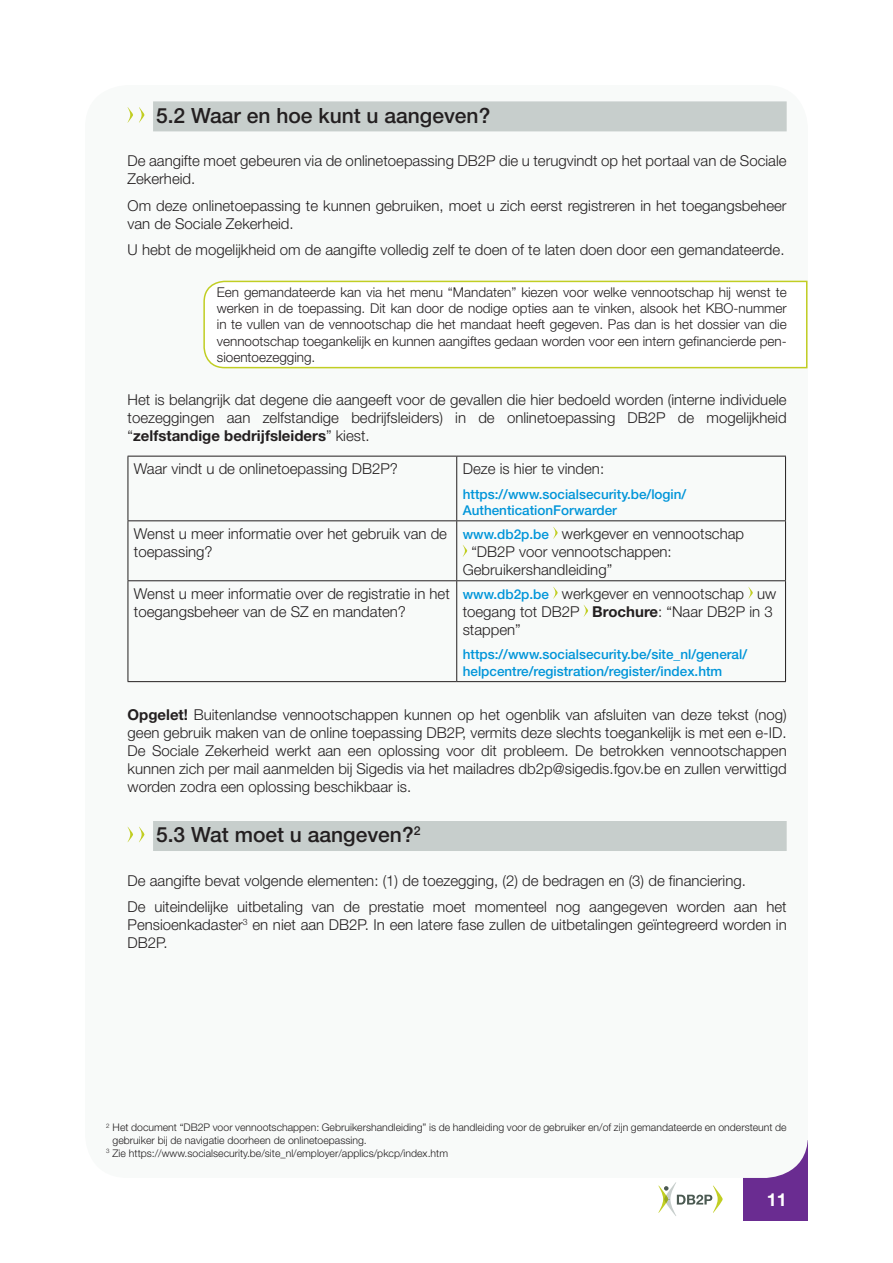
<style>
.page{position:relative;width:893px;height:1263px;background:#fff}
.page>*{position:absolute;margin:0;border:0;box-sizing:border-box;transform-origin:0 0}
.Paragraph_Style_2{font:500 21px "Helvetica Neue";color:#231f20}
.t1{font:700 18px "Helvetica Neue";color:#fff}
.texte{font:300 15px/18px "Helvetica Neue";color:#231f20}
.Retrait{font:300 13.5px/16.2px "Helvetica Neue";color:#231f20;text-align:justify}
.texte-2{font:500 13.5px/16.2px "Helvetica Neue";color:#0095d9}
.footnote{font:300 10.5px/12.6px "Helvetica Neue";color:#231f20}
.s1{font-weight:700}
.s2{font-weight:500;font-size:13.5px;color:#0095d9}
</style>
<div class="page">
<div style="left:743px;top:1140px;width:64px;height:80px;background:#6a2c91"></div>
<svg style="left:658px;top:1182px;width:65px;height:34px"></svg>
<div style="left:85px;top:85px;width:723px;height:1093px;background:#f8faf9;border-radius:43px"></div>
<svg style="left:203px;top:280px;width:605px;height:89px"></svg>
<div style="left:153px;top:101px;width:634px;height:30px;background:#c7cecc"></div>
<div style="left:153px;top:821px;width:634px;height:30px;background:#c7cecc"></div>
<svg style="left:127px;top:107px;width:6px;height:16px"></svg>
<svg style="left:139px;top:107px;width:5px;height:16px"></svg>
<hr style="left:128px;top:456px;width:329px;height:1px;background:#231f20">
<hr style="left:128px;top:456px;width:1px;height:64px;background:#231f20">
<hr style="left:457px;top:456px;width:329px;height:1px;background:#231f20">
<hr style="left:456px;top:456px;width:1px;height:64px;background:#231f20">
<hr style="left:785px;top:456px;width:1px;height:64px;background:#231f20">
<hr style="left:128px;top:520px;width:329px;height:1px;background:#231f20">
<hr style="left:128px;top:521px;width:1px;height:59px;background:#231f20">
<hr style="left:457px;top:520px;width:329px;height:1px;background:#231f20">
<hr style="left:456px;top:521px;width:1px;height:59px;background:#231f20">
<hr style="left:785px;top:521px;width:1px;height:59px;background:#231f20">
<hr style="left:128px;top:580px;width:329px;height:1px;background:#231f20">
<hr style="left:128px;top:581px;width:1px;height:100px;background:#231f20">
<hr style="left:457px;top:580px;width:329px;height:1px;background:#231f20">
<hr style="left:456px;top:581px;width:1px;height:100px;background:#231f20">
<hr style="left:785px;top:581px;width:1px;height:100px;background:#231f20">
<hr style="left:128px;top:681px;width:329px;height:1px;background:#231f20">
<hr style="left:457px;top:681px;width:329px;height:1px;background:#231f20">
<svg style="left:553px;top:527px;width:5px;height:12px"></svg>
<svg style="left:463px;top:545px;width:4px;height:12px"></svg>
<svg style="left:553px;top:587px;width:5px;height:12px"></svg>
<svg style="left:748px;top:587px;width:5px;height:12px"></svg>
<svg style="left:583px;top:605px;width:5px;height:12px"></svg>
<svg style="left:127px;top:826px;width:6px;height:16px"></svg>
<svg style="left:139px;top:826px;width:5px;height:16px"></svg>
<p class="Paragraph_Style_2" style="left:156px;top:103px;width:336px">5.2 Waar en hoe kunt u aangeven?</p>
<p class="texte" style="left:128px;top:152px;width:660px">De aangifte moet gebeuren via de onlinetoepassing DB2P die u terugvindt op het portaal van de Sociale<br>Zekerheid.</p>
<p class="texte" style="left:128px;top:196px;width:661px">Om deze onlinetoepassing te kunnen gebruiken, moet u zich eerst registreren in het toegangsbeheer van de Sociale Zekerheid.</p>
<p class="texte" style="left:128px;top:241px;width:658px">U hebt de mogelijkheid om de aangifte volledig zelf te doen of te laten doen door een gemandateerde.</p>
<p class="Retrait" style="left:217px;top:284px;width:571px">Een gemandateerde kan via het menu “Mandaten” kiezen voor welke vennootschap hij wenst te werken in de toepassing. Dit kan door de nodige opties aan te vinken, alsook het KBO-nummer in te vullen van de vennootschap die het mandaat heeft gegeven. Pas dan is het dossier van die vennootschap toegankelijk en kunnen aangiftes gedaan worden voor een intern gefinancierde pen&shy;sioentoezegging.</p>
<p class="texte" style="left:128px;top:391px;width:661px;text-align:justify">Het is belangrijk dat degene die aangeeft voor de gevallen die hier bedoeld worden (interne individuele toezeggingen aan zelfstandige bedrijfsleiders) in de onlinetoepassing DB2P de mogelijkheid “<span class="s1">zelfstandige bedrijfsleiders</span>” kiest.</p>
<p class="texte" style="left:134px;top:459px;width:265px">Waar vindt u de onlinetoepassing DB2P?</p>
<p class="texte" style="left:463px;top:459px;width:143px">Deze is hier te vinden:</p>
<p class="texte-2" style="left:463px;top:486px;width:225px">https://www.socialsecurity.be/login/<br>AuthenticationForwarder</p>
<p class="texte" style="left:134px;top:524px;width:315px">Wenst u meer informatie over het gebruik van de toepassing?</p>
<p class="texte" style="left:463px;top:524px;width:283px"><span class="s2">www.db2p.be</span> werkgever en vennootschap</p>
<p class="texte" style="left:471px;top:542px;width:202px">“DB2P voor vennootschappen:</p>
<p class="texte" style="left:463px;top:560px;width:151px">Gebruikershandleiding”</p>
<p class="texte" style="left:134px;top:584px;width:317px">Wenst u meer informatie over de registratie in het toegangsbeheer van de SZ en mandaten?</p>
<p class="texte" style="left:463px;top:584px;width:315px"><span class="s2">www.db2p.be</span> werkgever en vennootschap uw toegang tot DB2P <span class="s1">Brochure</span>: “Naar DB2P in 3 stappen”</p>
<p class="texte-2" style="left:463px;top:646px;width:286px">https://www.socialsecurity.be/site_nl/general/ helpcentre/registration/register/index.htm</p>
<p class="texte" style="left:128px;top:705px;width:661px;text-align:justify"><span class="s1">Opgelet!</span> Buitenlandse vennootschappen kunnen op het ogenblik van afsluiten van deze tekst (nog) geen gebruik maken van de online toepassing DB2P, vermits deze slechts toegankelijk is met een e-ID.<br>De Sociale Zekerheid werkt aan een oplossing voor dit probleem. De betrokken vennootschappen kunnen zich per mail aanmelden bij Sigedis via het mailadres db2p@sigedis.fgov.be en zullen verwittigd worden zodra een oplossing beschikbaar is.</p>
<p class="Paragraph_Style_2" style="left:156px;top:822px;width:266px">5.3 Wat moet u aangeven?<sup>2</sup></p>
<p class="texte" style="left:128px;top:871px;width:620px">De aangifte bevat volgende elementen: (1) de toezegging, (2) de bedragen en (3) de financiering.</p>
<p class="texte" style="left:128px;top:898px;width:661px;text-align:justify">De uiteindelijke uitbetaling van de prestatie moet momenteel nog aangegeven worden aan het Pensioenkadaster<sup>3</sup> en niet aan DB2P. In een latere fase zullen de uitbetalingen geïntegreerd worden in DB2P.</p>
<p class="footnote" style="left:113px;top:1121px;width:676px;text-indent:-6px"><sup>2</sup> Het document “DB2P voor vennootschappen: Gebruikershandleiding” is de handleiding voor de gebruiker en/of zijn gemandateerde en ondersteunt de gebruiker bij de navigatie doorheen de onlinetoepassing.</p>
<p class="footnote" style="left:106px;top:1146px;width:343px"><sup>3</sup> Zie https://www.socialsecurity.be/site_nl/employer/applics/pkcp/index.htm</p>
<p class="t1" style="left:767px;top:1189px;width:22px">11</p>
</div>
